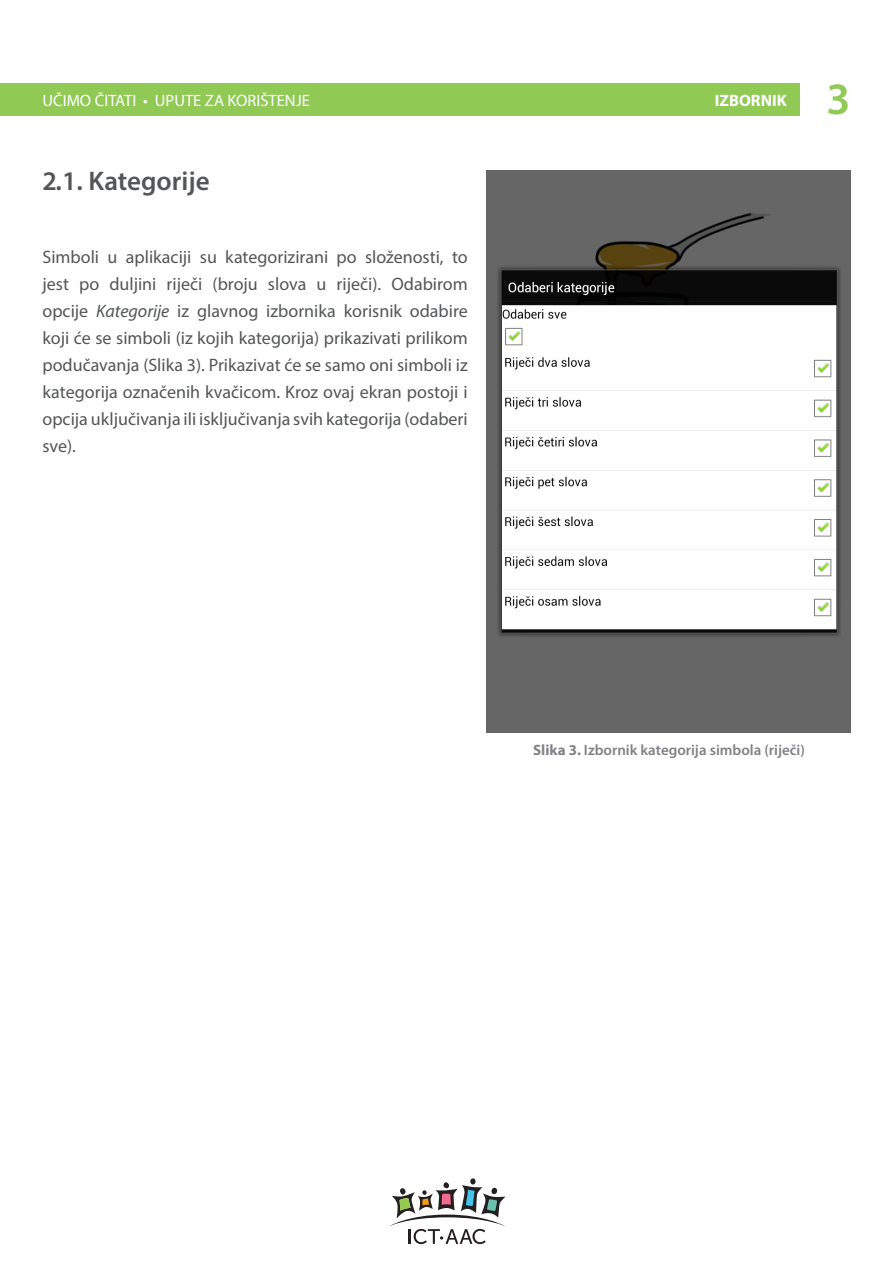
<style>
.page{position:relative;width:893px;height:1263px;background:#fff}
.page>*{position:absolute;margin:0;border:0;box-sizing:border-box;transform-origin:0 0}
.t1{font:600 45px "Myriad Pro";color:#91c955}
.t2{font:600 27px "Myriad Pro";color:#545557}
.t3{font:18px/27px "Myriad Pro";color:#545557;text-align:justify}
.t4{font:16.5px "Myriad Pro";color:#fff}
.t5{font:700 16.5px "Myriad Pro";color:#fff}
.t6{font:600 15px "Myriad Pro";color:#808285}
.s1{font-style:italic}
.s2{font-weight:700}
</style>
<div class="page">
<div style="left:0;top:83px;width:799px;height:33px;background:#91c955"></div>
<svg style="left:470px;top:1178px;width:6px;height:7px"></svg>
<svg style="left:389px;top:1182px;width:117px;height:62px"></svg>
<img style="left:486px;top:170px;width:364px;height:563px">
<p class="t4" style="left:43px;top:91px;width:269px">UČIMO ČITATI • UPUTE ZA KORIŠTENJE</p>
<p class="t5" style="left:715px;top:90px;width:74px">IZBORNIK</p>
<p class="t1" style="left:826px;top:70px;width:26px">3</p>
<p class="t2" style="left:43px;top:164px;width:169px">2.1. Kategorije</p>
<p class="t3" style="left:43px;top:243px;width:427px">Simboli u aplikaciji su kategorizirani po složenosti, to jest po duljini riječi (broju slova u riječi). Odabirom opcije <span class="s1">Kategorije</span> iz glavnog izbornika korisnik odabire koji će se simboli (iz kojih kategorija) prikazivati prilikom podučavanja (Slika 3). Prikazivat će se samo oni simboli iz kategorija označenih kvačicom. Kroz ovaj ekran postoji i opcija uključivanja ili isključivanja svih kategorija (odaberi sve).</p>
<p class="t6" style="left:533px;top:741px;width:273px"><span class="s2">Slika 3.</span> Izbornik kategorija simbola (riječi)</p>
</div>
